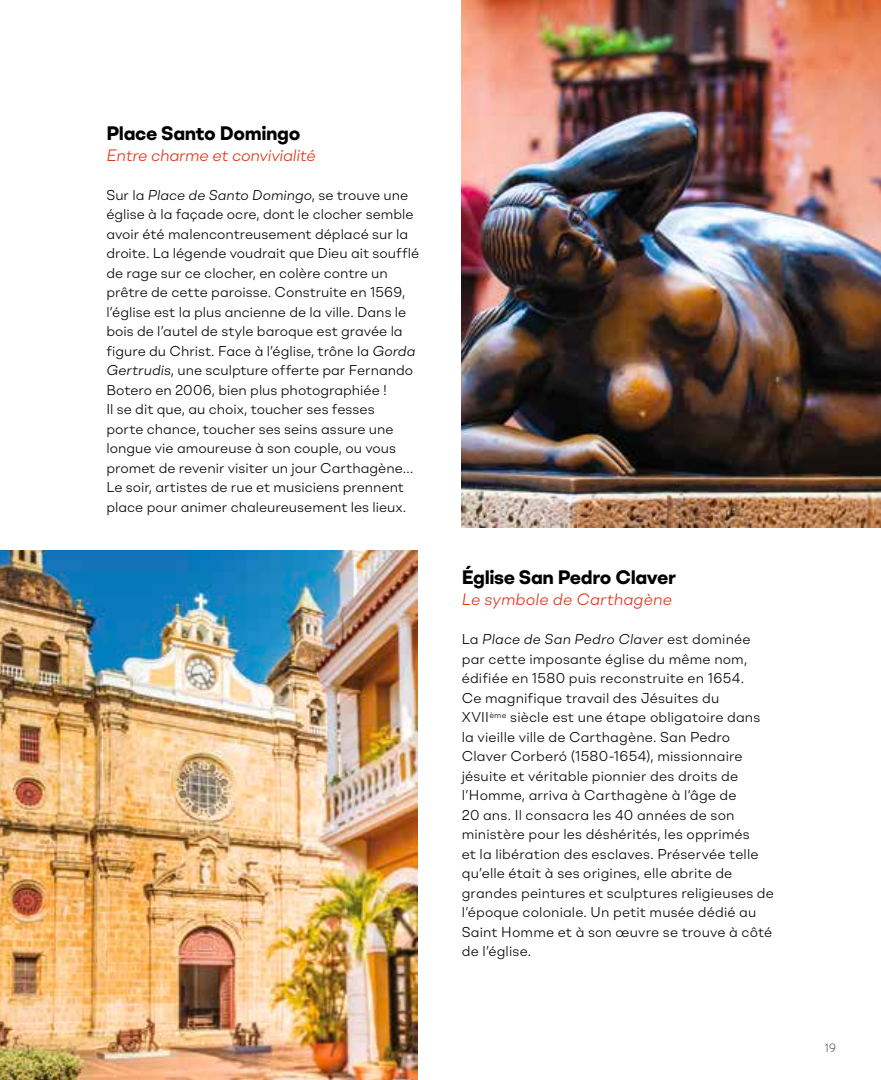
<style>
.page{position:relative;width:881px;height:1080px;background:#fff}
.page>*{position:absolute;margin:0;border:0;box-sizing:border-box;transform-origin:0 0}
.t1{font:700 19.5px "Shape";letter-spacing:-.02em;color:#000}
.t2{font:italic 300 16.5px "Shape";letter-spacing:-.02em;color:#df3617}
.t3{font:italic 300 16.5px "Shape";color:#df3617}
.t4{font:300 14.25px/19.5px "Shape";letter-spacing:.005em;color:#000}
.t5{font:300 12px "Brandon Text";color:#2f2f2f}
.s1{font-style:italic}
</style>
<div class="page">
<img style="left:0;top:550px;width:417px;height:530px">
<img style="left:461px;top:0;width:419px;height:528px">
<h1 class="t1" style="left:106px;top:120px;width:195px">Place Santo Domingo</h1>
<p class="t2" style="left:106px;top:145px;width:211px">Entre charme et convivialité</p>
<p class="t4" style="left:106px;top:185px;width:314px">Sur la <span class="s1">Place de Santo Domingo</span>, se trouve une église à la façade ocre, dont le clocher semble avoir été malencontreusement déplacé sur la droite. La légende voudrait que Dieu ait soufflé de rage sur ce clocher, en colère contre un prêtre de cette paroisse. Construite en 1569, l’église est la plus ancienne de la ville. Dans le bois de l’autel de style baroque est gravée la figure du Christ. Face à l’église, trône la <span class="s1">Gorda Gertrudis</span>, une sculpture offerte par Fernando Botero en 2006, bien plus photographiée !<br>Il se dit que, au choix, toucher ses fesses<br>porte chance, toucher ses seins assure une longue vie amoureuse à son couple, ou vous promet de revenir visiter un jour Carthagène… Le soir, artistes de rue et musiciens prennent place pour animer chaleureusement les lieux.</p>
<h1 class="t1" style="left:461px;top:564px;width:216px">Église San Pedro Claver</h1>
<p class="t3" style="left:461px;top:589px;width:212px">Le symbole de Carthagène</p>
<p class="t4" style="left:461px;top:629px;width:313px">La <span class="s1">Place de San Pedro Claver</span> est dominée par cette imposante église du même nom, édifiée en 1580 puis reconstruite en 1654.<br>Ce magnifique travail des Jésuites du<br>XVII<sup>ème</sup> siècle est une étape obligatoire dans la vieille ville de Carthagène. San Pedro Claver Corberó (1580-1654), missionnaire jésuite et véritable pionnier des droits de l’Homme, arriva à Carthagène à l’âge de<br>20 ans. Il consacra les 40 années de son ministère pour les déshérités, les opprimés<br>et la libération des esclaves. Préservée telle qu’elle était à ses origines, elle abrite de grandes peintures et sculptures religieuses de l’époque coloniale. Un petit musée dédié au Saint Homme et à son œuvre se trouve à côté de l’église.</p>
<p class="t5" style="left:824px;top:1039px;width:12px">19</p>
</div>
